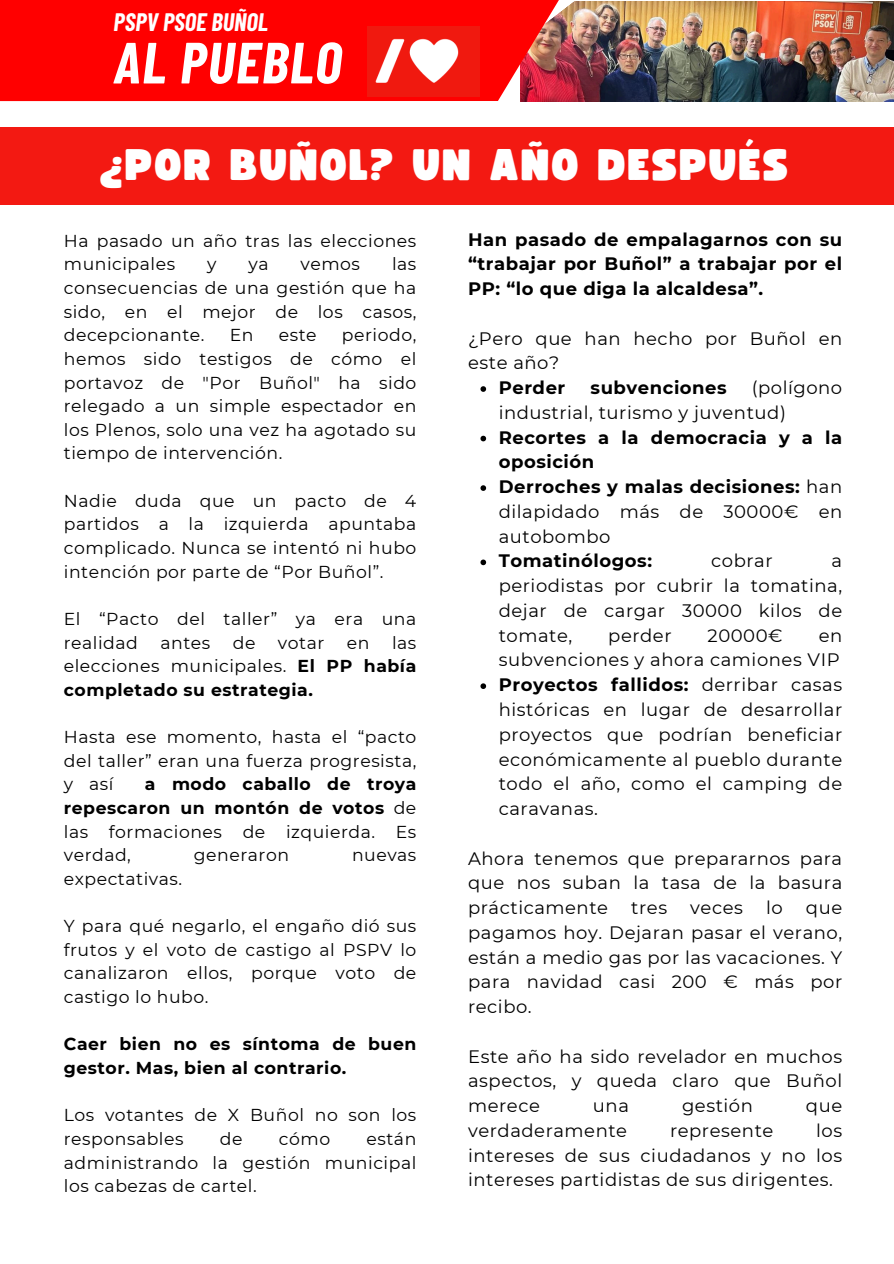
<style>
.page{position:relative;width:894px;height:1264px;background:#fff}
.page>*{position:absolute;margin:0;border:0;box-sizing:border-box;transform-origin:0 0}
.t1{font:italic 700 58.05px "Barlow Condensed";letter-spacing:.025em;color:#fff}
.t2{font:43.5px "Funtastic";letter-spacing:.05em;color:#fff}
.t3{font:italic 700 24.75px "Barlow Condensed";color:#fff}
.t4{font:18px/24.8px "Montserrat";letter-spacing:.03em;color:#000;text-align:justify}
.t5{font:700 18px/24.8px "Montserrat";letter-spacing:.03em;color:#000;text-align:justify}
.t6{font:17.25px/23.7px "Montserrat";letter-spacing:.03em;color:#000;text-align:justify}
.t7{font:700 17.25px/23.7px "Montserrat";letter-spacing:.03em;color:#000;text-align:justify}
.s1{font-weight:400}
.s2{font-weight:700}
</style>
<div class="page">
<img style="left:559px;top:1px;width:334px;height:100px">
<img style="left:559px;top:1px;width:116px;height:94px">
<svg style="left:0;top:0;width:559px;height:101px;background:#fa0708"></svg>
<div style="left:0;top:0;width:110px;height:85px;background:#f00"></div>
<img style="left:367px;top:26px;width:112px;height:70px">
<div style="left:0;top:127px;width:893px;height:78px;background:#f31912"></div>
<svg style="left:480px;top:386px;width:6px;height:6px"></svg>
<svg style="left:480px;top:436px;width:6px;height:5px"></svg>
<svg style="left:480px;top:485px;width:6px;height:6px"></svg>
<svg style="left:480px;top:559px;width:6px;height:6px"></svg>
<svg style="left:480px;top:683px;width:6px;height:6px"></svg>
<p class="t3" style="left:114px;top:6px;width:156px">PSPV PSOE BUÑOL</p>
<p class="t1" style="left:114px;top:25px;width:229px">AL PUEBLO</p>
<p class="t2" style="left:100px;top:145px;width:689px">¿POR BUÑOL? UN AÑO DESPUÉS</p>
<p class="t6" style="left:64px;top:229px;width:354px">Ha pasado un año tras las elecciones municipales</p>
<p class="t6" style="left:64px;top:252px;width:354px;text-indent:328px">las consecuencias de una gestión que ha sido, en el mejor de los casos, decepcionante.</p>
<p class="t6" style="left:207px;top:252px;width:11px">y</p>
<p class="t6" style="left:248px;top:252px;width:22px">ya</p>
<p class="t6" style="left:300px;top:252px;width:61px">vemos</p>
<p class="t6" style="left:64px;top:323px;width:354px;text-indent:278px">periodo, hemos sido testigos de cómo el portavoz de "Por Buñol" ha sido relegado a un simple espectador en los Plenos, solo una vez ha agotado su tiempo de intervención.</p>
<p class="t6" style="left:64px;top:488px;width:354px">Nadie duda que un pacto de 4 partidos a la izquierda apuntaba complicado. Nunca se intentó ni hubo intención por parte de “Por Buñol”.</p>
<h2 class="t6" style="left:64px;top:607px;width:354px">El “Pacto del taller” ya era una realidad</h2>
<p class="t6" style="left:230px;top:323px;width:25px">En</p>
<p class="t6" style="left:279px;top:323px;width:39px">este</p>
<h2 class="t7" style="left:64px;top:630px;width:354px;text-indent:328px"><span class="s1">las elecciones municipales.</span> El PP había completado su estrategia.</h2>
<p class="t6" style="left:64px;top:725px;width:354px">Hasta ese momento, hasta el “pacto del taller” eran una fuerza progresista, y así</p>
<h2 class="t6" style="left:160px;top:630px;width:51px">antes</h2>
<h2 class="t6" style="left:233px;top:630px;width:24px">de</h2>
<h2 class="t6" style="left:278px;top:630px;width:48px">votar</h2>
<h2 class="t6" style="left:347px;top:630px;width:24px">en</h2>
<p class="t7" style="left:64px;top:772px;width:354px;text-indent:81px">a modo caballo de troya repescaron un montón de votos <span class="s1">de las formaciones de izquierda. Es verdad,</span></p>
<p class="t6" style="left:194px;top:843px;width:97px">generaron</p>
<p class="t6" style="left:352px;top:843px;width:66px">nuevas</p>
<p class="t6" style="left:64px;top:866px;width:120px">expectativas.</p>
<p class="t6" style="left:64px;top:914px;width:354px">Y para qué negarlo, el engaño dió sus frutos y el voto de castigo al PSPV lo canalizaron ellos, porque voto de castigo lo hubo.</p>
<p class="t7" style="left:64px;top:1032px;width:354px">Caer bien no es síntoma de buen gestor. Mas, bien al contrario.</p>
<p class="t6" style="left:64px;top:1103px;width:354px">Los votantes de X Buñol no son los responsables</p>
<p class="t6" style="left:220px;top:1126px;width:24px">de</p>
<p class="t6" style="left:279px;top:1126px;width:53px">cómo</p>
<p class="t6" style="left:64px;top:1126px;width:354px;text-indent:302px">están administrando la gestión municipal los cabezas de cartel.</p>
<h4 class="t5" style="left:468px;top:227px;width:375px">Han pasado de empalagarnos con su “trabajar por Buñol” a trabajar por el PP: “lo que diga la alcaldesa”.</h4>
<p class="t4" style="left:468px;top:326px;width:375px">¿Pero que han hecho por Buñol en este año?</p>
<h4 class="t5" style="left:498px;top:375px;width:68px">Perder</h4>
<h4 class="t5" style="left:590px;top:375px;width:138px">subvenciones</h4>
<h4 class="t4" style="left:498px;top:375px;width:345px;text-indent:253px">(polígono industrial, turismo y juventud)</h4>
<p class="t5" style="left:498px;top:425px;width:345px">Recortes a la democracia y a la oposición</p>
<p class="t4" style="left:498px;top:474px;width:345px"><span class="s2">Derroches y malas decisiones:</span> han dilapidado más de 30000€ en autobombo</p>
<p class="t5" style="left:498px;top:548px;width:155px">Tomatinólogos:</p>
<p class="t4" style="left:711px;top:548px;width:63px">cobrar</p>
<p class="t4" style="left:498px;top:548px;width:345px;text-indent:333px">a periodistas por cubrir la tomatina, dejar de cargar 30000 kilos de tomate,</p>
<p class="t4" style="left:608px;top:623px;width:65px">perder</p>
<p class="t4" style="left:707px;top:623px;width:77px">20000€</p>
<p class="t4" style="left:498px;top:623px;width:345px;text-align:right">en<br>subvenciones y ahora camiones VIP</p>
<p class="t4" style="left:498px;top:672px;width:345px"><span class="s2">Proyectos fallidos:</span> derribar casas históricas en lugar de desarrollar proyectos que podrían beneficiar económicamente al pueblo durante todo el año, como el camping de caravanas.</p>
<p class="t4" style="left:468px;top:845px;width:375px">Ahora tenemos que prepararnos para que nos suban la tasa de la basura prácticamente</p>
<p class="t4" style="left:631px;top:895px;width:37px">tres</p>
<p class="t4" style="left:690px;top:895px;width:54px">veces</p>
<p class="t4" style="left:765px;top:895px;width:18px">lo</p>
<p class="t4" style="left:468px;top:895px;width:375px;text-indent:338px">que pagamos hoy. Dejaran pasar el verano, están a medio gas por las vacaciones. Y para navidad casi 200 € más por recibo.</p>
<p class="t4" style="left:468px;top:1043px;width:375px">Este año ha sido revelador en muchos aspectos, y queda claro que Buñol merece</p>
<p class="t4" style="left:592px;top:1093px;width:38px">una</p>
<p class="t4" style="left:681px;top:1093px;width:72px">gestión</p>
<p class="t4" style="left:805px;top:1093px;width:38px">que</p>
<p class="t4" style="left:468px;top:1118px;width:160px">verdaderamente</p>
<p class="t4" style="left:669px;top:1118px;width:105px">represente</p>
<p class="t4" style="left:468px;top:1118px;width:375px;text-indent:348px">los intereses de sus ciudadanos y no los intereses partidistas de sus dirigentes.</p>
</div>
